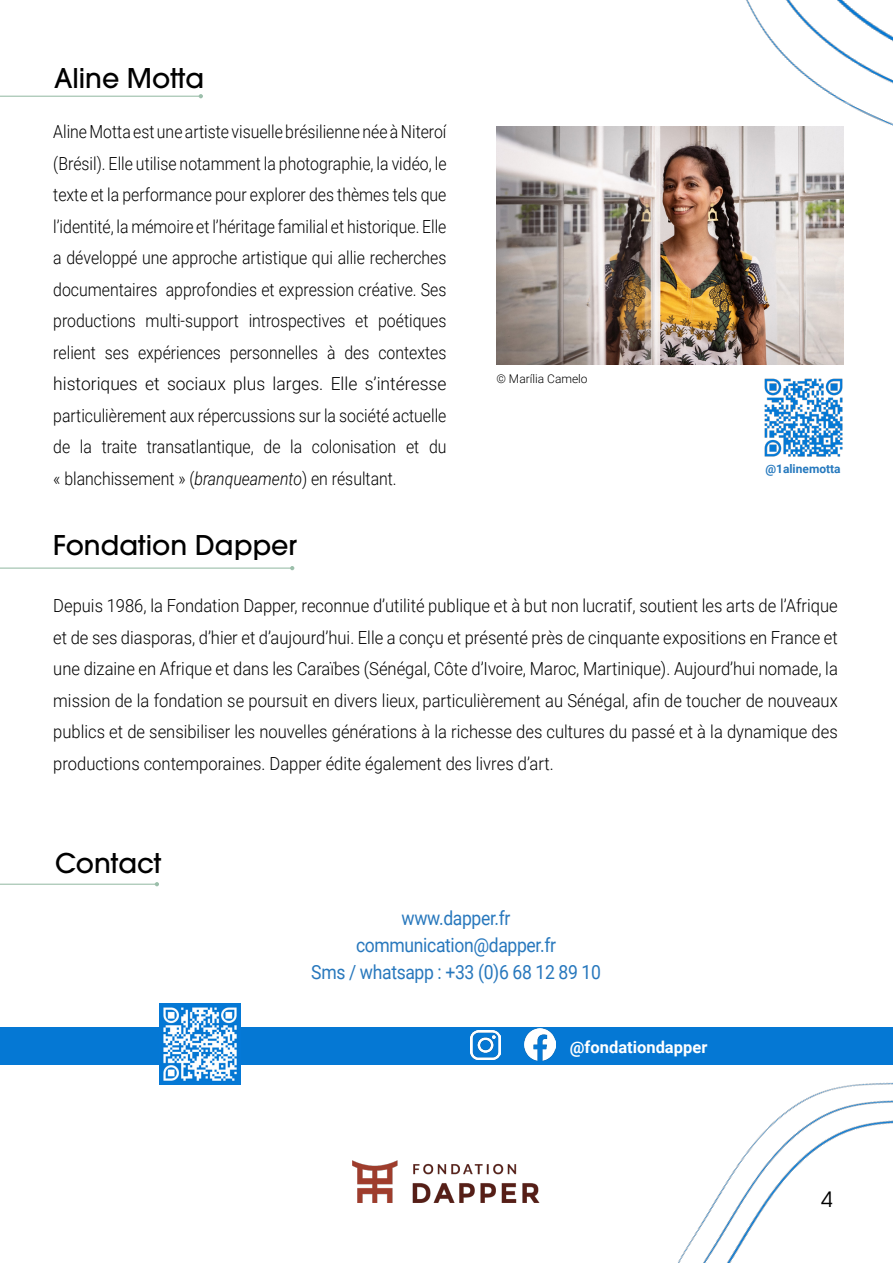
<style>
.page{position:relative;width:893px;height:1263px;background:#fff}
.page>*{position:absolute;margin:0;border:0;box-sizing:border-box;transform-origin:0 0}
.t1{font:500 27px "ITC Avant Garde Pro";color:#000}
.t2{font:21px "ITC Avant Garde Pro";color:#000}
.t3{font:19.5px "Roboto";letter-spacing:-.02em;color:#2878bd;scale:.9 1}
.t4{font:300 18px/31.5px "Roboto";color:#000;text-align:justify;scale:.88 1}
.t5{font:300 18px/31.5px "Roboto";color:#000;text-align:justify;scale:.92 1}
.t6{font:700 16.5px "Roboto";color:#fff}
.t7{font:300 12px "Roboto";color:#000}
.t8{font:700 12px "Roboto";color:#2679be}
.s1{font-style:italic}
</style>
<div class="page">
<img style="left:559px;top:1064px;width:334px;height:199px">
<img style="left:496px;top:126px;width:347px;height:238px">
<img style="left:680px;top:0;width:213px;height:302px">
<img style="left:764px;top:378px;width:79px;height:79px">
<div style="left:0;top:1027px;width:893px;height:37px;background:#0578d4"></div>
<img style="left:159px;top:1003px;width:82px;height:81px">
<img style="left:470px;top:1030px;width:30px;height:30px">
<img style="left:524px;top:1029px;width:32px;height:31px">
<img style="left:352px;top:1160px;width:187px;height:42px">
<hr style="left:0;top:884px;width:159px;height:1px;background:#9cbfab">
<svg style="left:155px;top:882px;width:4px;height:4px"></svg>
<hr style="left:0;top:567px;width:294px;height:2px;background:#9cbfab">
<hr style="left:0;top:96px;width:202px;height:1px;background:#9cbfab">
<svg style="left:199px;top:94px;width:4px;height:4px"></svg>
<p class="t1" style="left:54px;top:61px;width:152px">Aline Motta</p>
<p class="t4" style="left:53px;top:115px;width:448px">Aline Motta est une artiste visuelle brésilienne née à Niteroí (Brésil). Elle utilise notamment la photographie, la vidéo, le texte et la performance pour explorer des thèmes tels que l’identité, la mémoire et l’héritage familial et historique. Elle a développé une approche artistique qui allie recherches documentaires approfondies et expression créative. Ses productions multi-support introspectives et poétiques relient ses expériences personnelles à des contextes historiques et sociaux plus larges. Elle s’intéresse particulièrement aux répercussions sur la société actuelle de la traite transatlantique, de la colonisation et du « blanchissement » (<span class="s1">branqueamento</span>) en résultant.</p>
<p class="t7" style="left:496px;top:370px;width:93px">© Marília Camelo</p>
<p class="t8" style="left:765px;top:461px;width:77px">@1alinemotta</p>
<p class="t1" style="left:53px;top:528px;width:245px">Fondation Dapper</p>
<p class="t5" style="left:53px;top:589px;width:854px">Depuis 1986, la Fondation Dapper, reconnue d’utilité publique et à but non lucratif, soutient les arts de l’Afrique et de ses diasporas, d’hier et d’aujourd’hui. Elle a conçu et présenté près de cinquante expositions en France et une dizaine en Afrique et dans les Caraïbes (Sénégal, Côte d’Ivoire, Maroc, Martinique). Aujourd’hui nomade, la mission de la fondation se poursuit en divers lieux, particulièrement au Sénégal, afin de toucher de nouveaux publics et de sensibiliser les nouvelles générations à la richesse des cultures du passé et à la dynamique des productions contemporaines. Dapper édite également des livres d’art.</p>
<p class="t1" style="left:55px;top:846px;width:108px">Contact</p>
<p class="t3" style="left:402px;top:904px;width:122px">www.dapper.fr</p>
<p class="t3" style="left:356px;top:931px;width:224px">communication@dapper.fr</p>
<p class="t3" style="left:311px;top:958px;width:323px">Sms / whatsapp : +33 (0)6 68 12 89 10</p>
<p class="t6" style="left:570px;top:1036px;width:139px">@fondationdapper</p>
<p class="t2" style="left:821px;top:1186px;width:13px">4</p>
</div>
